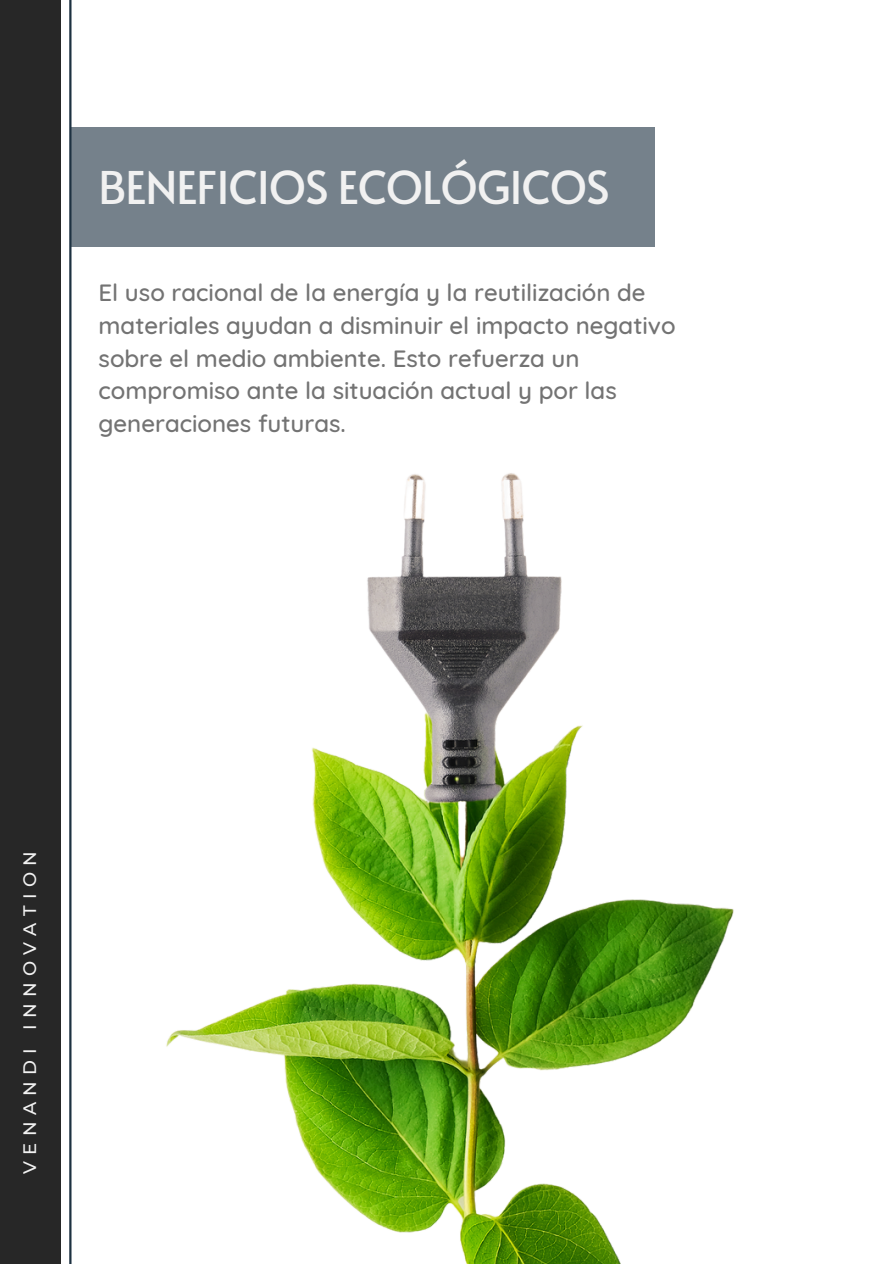
<style>
.page{position:relative;width:894px;height:1264px;background:#fff}
.page>*{position:absolute;margin:0;border:0;box-sizing:border-box;transform-origin:0 0}
.t1{font:45px "Alata";letter-spacing:-.025em;color:#f1f1f1}
.t2{font:500 24px/32.7px "Quicksand";color:#737373}
.t3{font:500 18px "Montserrat";letter-spacing:.355em;color:#f1f1f1}
</style>
<div class="page">
<div style="left:71px;top:127px;width:583px;height:120px;background:#75818b"></div>
<hr style="left:69px;top:0;width:2px;height:1263px;background:#1d3141">
<div style="left:0;top:0;width:61px;height:1263px;background:#272727"></div>
<img style="left:166px;top:473px;width:568px;height:790px">
<p class="t1" style="left:98px;top:155px;width:512px">BENEFICIOS ECOLÓGICOS</p>
<h2 class="t2" style="left:98px;top:276px;width:578px">El uso racional de la energía y la reutilización de materiales ayudan a disminuir el impacto negativo sobre el medio ambiente. Esto refuerza un compromiso ante la situación actual y por las generaciones futuras.</h2>
<p class="t3" style="left:19px;top:1174px;width:325px;rotate:-90deg">VENANDI INNOVATION</p>
</div>
